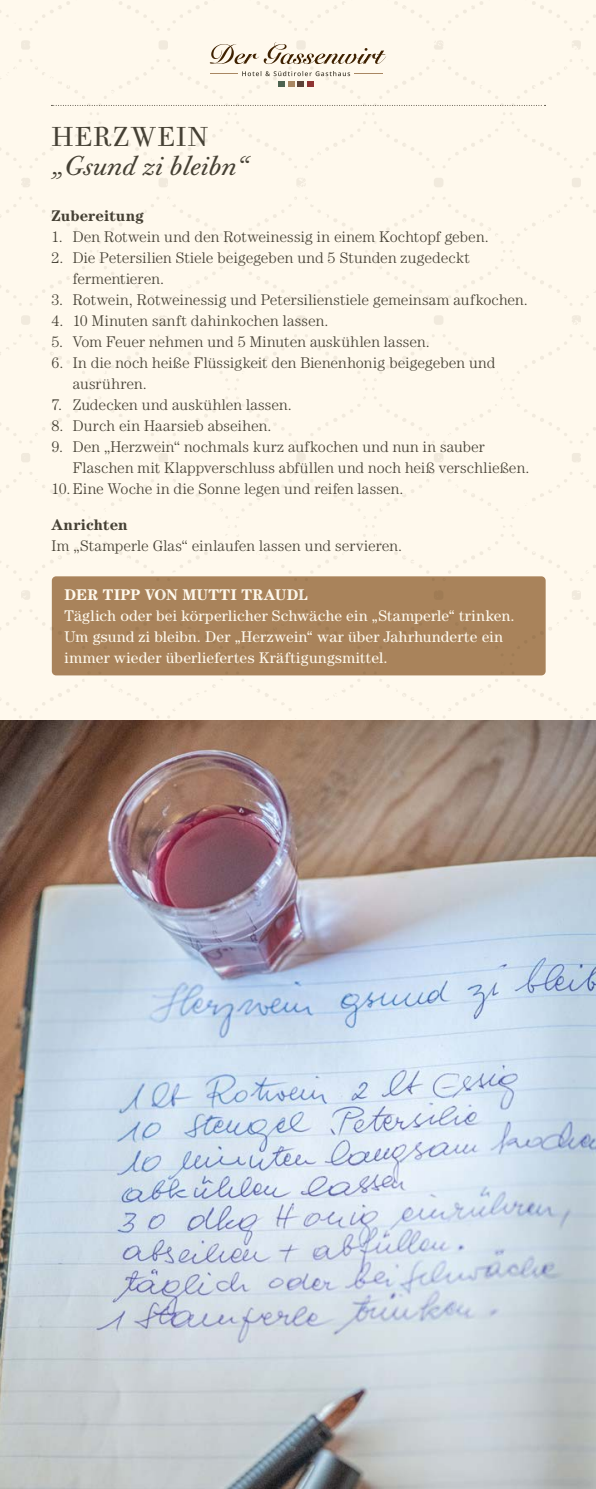
<style>
.page{position:relative;width:596px;height:1489px;background:#fff}
.page>*{position:absolute;margin:0;border:0;box-sizing:border-box;transform-origin:0 0}
.t1{font:italic 27px "Bodoni Old Face BE";letter-spacing:.01em;color:#454034}
.t2{font:27px "Bodoni Old Face BE";letter-spacing:.055em;color:#454034}
.t3{font:300 15.45px/21px "ITC Century";letter-spacing:.005em;color:#454034}
.t4{font:15.45px/21px "Century";letter-spacing:.015em;color:#fff}
.t5{font:700 15.45px "ITC Century";letter-spacing:.02em;color:#fff}
.t6{font:700 15.45px "ITC Century";letter-spacing:.005em;color:#454034}
</style>
<div class="page">
<div style="left:0;top:0;width:595px;height:720px;background:#fff9ed"></div>
<svg style="left:278px;top:82px;width:36px;height:5px"></svg>
<svg style="left:210px;top:42px;width:176px;height:22px;background:#dad0c0"></svg>
<svg style="left:210px;top:71px;width:173px;height:5px"></svg>
<svg style="left:51px;top:105px;width:494px;height:1px"></svg>
<img style="left:0;top:720px;width:595px;height:768px">
<div style="left:52px;top:576px;width:493px;height:99px;background:#a9835b;border-radius:4px"></div>
<h1 class="t2" style="left:52px;top:120px;width:157px">HERZWEIN</h1>
<h1 class="t1" style="left:52px;top:149px;width:195px">„Gsund zi bleibn“</h1>
<p class="t6" style="left:51px;top:206px;width:94px">Zubereitung</p>
<p class="t3" style="left:51px;top:226px;width:438px">1. Den Rotwein und den Rotweinessig in einem Kochtopf geben.</p>
<p class="t3" style="left:73px;top:247px;width:398px;text-indent:-21px">2. Die Petersilien Stiele beigegeben und 5 Stunden zugedeckt fermentieren.</p>
<p class="t3" style="left:51px;top:289px;width:477px">3. Rotwein, Rotweinessig und Petersilienstiele gemeinsam aufkochen.</p>
<p class="t3" style="left:51px;top:310px;width:278px">4. 10 Minuten sanft dahinkochen lassen.</p>
<p class="t3" style="left:51px;top:331px;width:379px">5. Vom Feuer nehmen und 5 Minuten auskühlen lassen.</p>
<p class="t3" style="left:73px;top:352px;width:424px;text-indent:-21px">6. In die noch heiße Flüssigkeit den Bienenhonig beigegeben und ausrühren.</p>
<p class="t3" style="left:51px;top:393px;width:242px">7. Zudecken und auskühlen lassen.</p>
<p class="t3" style="left:51px;top:414px;width:221px">8. Durch ein Haarsieb abseihen.</p>
<p class="t3" style="left:51px;top:435px;width:434px">9. Den „Herzwein“ nochmals kurz aufkochen und nun in sauber</p>
<p class="t3" style="left:73px;top:456px;width:458px">Flaschen mit Klappverschluss abfüllen und noch heiß verschließen.</p>
<p class="t3" style="left:51px;top:477px;width:353px">10.Eine Woche in die Sonne legen und reifen lassen.</p>
<p class="t6" style="left:51px;top:515px;width:78px">Anrichten</p>
<p class="t3" style="left:51px;top:534px;width:352px">Im „Stamperle Glas“ einlaufen lassen und servieren.</p>
<p class="t5" style="left:65px;top:585px;width:245px">DER TIPP VON MUTTI TRAUDL</p>
<p class="t4" style="left:65px;top:604px;width:451px">Täglich oder bei körperlicher Schwäche ein „Stamperle“ trinken.<br>Um gsund zi bleibn. Der „Herzwein“ war über Jahrhunderte ein immer wieder überliefertes Kräftigungsmittel.</p>
</div>
